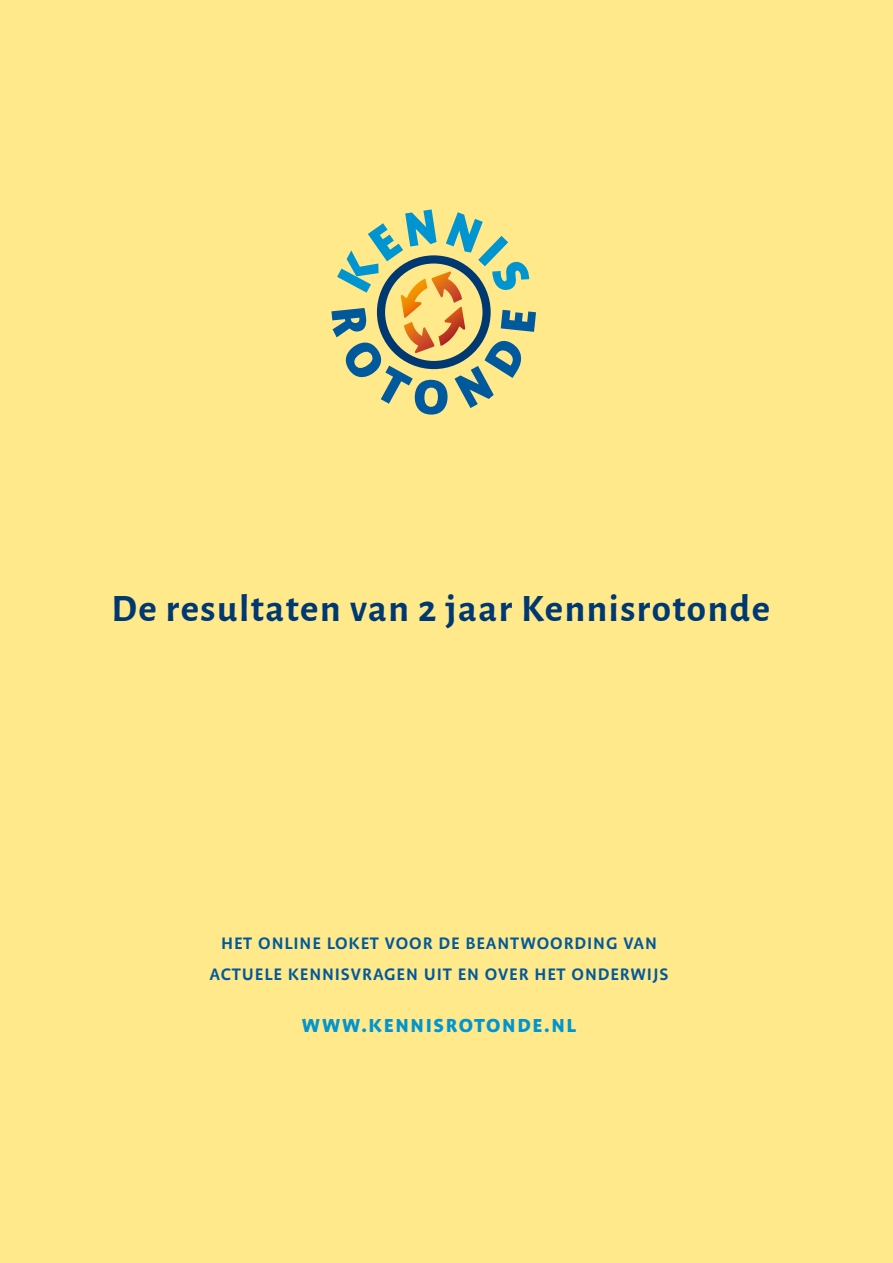
<style>
.page{position:relative;width:893px;height:1263px;background:#ffe98b}
.page>*{position:absolute;margin:0;border:0;box-sizing:border-box;transform-origin:0 0}
.t1{font:700 39px "Alegreya Sans";letter-spacing:.04em;color:#003871}
.t2{font:700 25.5px "Profile OT";letter-spacing:.04em;color:#0095d0}
.t3{font:500 22.5px/31.5px "Profile OT";letter-spacing:.01em;color:#00599c;text-align:center}
</style>
<div class="page">
<svg style="left:331px;top:209px;width:205px;height:206px"></svg>
<h1 class="t1" style="left:112px;top:580px;width:660px">De resultaten van 2 jaar Kennisrotonde</h1>
<p class="t3" style="left:209px;top:927px;width:461px">het online loket voor de beantwoording van actuele kennisvragen uit en over het onderwijs</p>
<p class="t2" style="left:302px;top:1010px;width:276px">www.kennisrotonde.nl</p>
</div>
